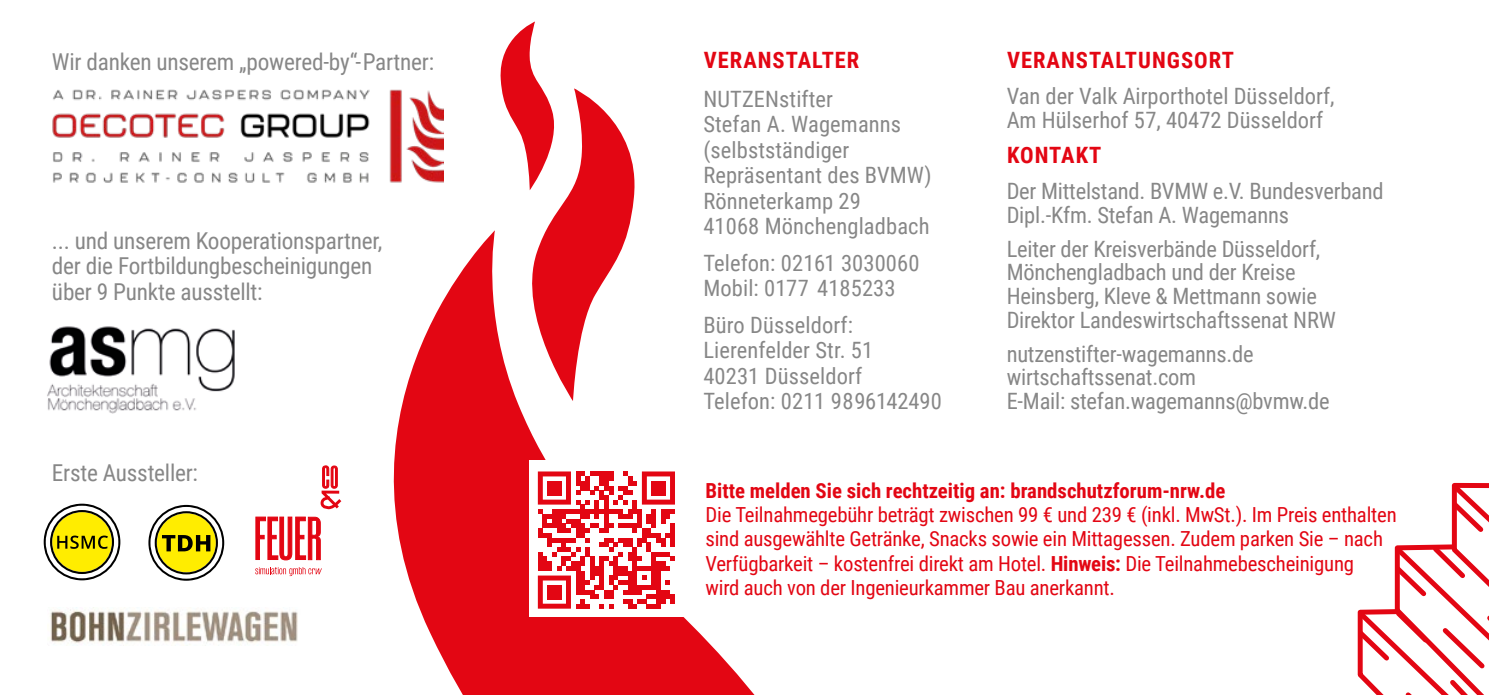
<style>
.page{position:relative;width:1489px;height:695px;background:#fff}
.page>*{position:absolute;margin:0;border:0;box-sizing:border-box;transform-origin:0 0}
.t1{font:23.25px/25.5px "Roboto Condensed";letter-spacing:-.01em;color:#878787}
.t2{font:22.5px/25.2px "Roboto Condensed";letter-spacing:-.01em;color:#878787}
.t3{font:700 22.5px "Roboto Condensed";letter-spacing:.045em;color:#e30613}
.t4{font:20.75px/24.5px "Roboto Condensed";letter-spacing:-.01em;color:#e30613}
.t5{font:700 20.75px "Roboto Condensed";color:#e30613}
.s1{font-weight:700}
</style>
<div class="page">
<svg style="left:44px;top:503px;width:76px;height:77px"></svg>
<svg style="left:148px;top:505px;width:76px;height:75px"></svg>
<img style="left:52px;top:89px;width:391px;height:94px">
<svg style="left:255px;top:516px;width:65px;height:44px"></svg>
<svg style="left:255px;top:567px;width:65px;height:9px"></svg>
<img style="left:47px;top:326px;width:188px;height:88px">
<svg style="left:320px;top:230px;width:434px;height:464px"></svg>
<svg style="left:498px;top:22px;width:144px;height:379px"></svg>
<div style="left:529px;top:460px;width:154px;height:156px;background:#fff"></div>
<svg style="left:538px;top:471px;width:137px;height:137px"></svg>
<div style="left:547px;top:481px;width:14px;height:14px;background:#e30613"></div>
<div style="left:651px;top:481px;width:14px;height:14px;background:#e30613"></div>
<div style="left:547px;top:585px;width:14px;height:14px;background:#e30613"></div>
<img style="left:50px;top:607px;width:248px;height:36px">
<svg style="left:1357px;top:482px;width:131px;height:212px"></svg>
<p class="t1" style="left:52px;top:48px;width:383px">Wir danken unserem „powered-by“-Partner:</p>
<p class="t1" style="left:52px;top:227px;width:332px">... und unserem Kooperationspartner, der die Fortbildungbescheinigungen über 9 Punkte ausstellt:</p>
<p class="t1" style="left:52px;top:459px;width:148px">Erste Aussteller:</p>
<p class="t3" style="left:703px;top:44px;width:157px">VERANSTALTER</p>
<p class="t2" style="left:703px;top:86px;width:230px">NUTZENstifter<br>Stefan A. Wagemanns (selbstständiger<br>Repräsentant des BVMW)<br>Rönneterkamp 29<br>41068 Mönchengladbach</p>
<p class="t2" style="left:703px;top:249px;width:218px">Telefon: 02161 3030060<br>Mobil: 0177 4185233</p>
<p class="t2" style="left:703px;top:311px;width:240px">Büro Düsseldorf:<br>Lierenfelder Str. 51<br>40231 Düsseldorf<br>Telefon: 0211 9896142490</p>
<p class="t3" style="left:1007px;top:44px;width:228px">VERANSTALTUNGSORT</p>
<p class="t2" style="left:1006px;top:83px;width:329px;line-height:23.8px">Van der Valk Airporthotel Düsseldorf,<br>Am Hülserhof 57, 40472 Düsseldorf</p>
<p class="t3" style="left:1007px;top:139px;width:96px">KONTAKT</p>
<p class="t2" style="left:1006px;top:178px;width:378px;line-height:23.8px">Der Mittelstand. BVMW e.V. Bundesverband<br>Dipl.-Kfm. Stefan A. Wagemanns</p>
<p class="t2" style="left:1006px;top:236px;width:331px;line-height:23.8px">Leiter der Kreisverbände Düsseldorf, Mönchengladbach und der Kreise Heinsberg, Kleve &amp; Mettmann sowie Direktor Landeswirtschaftssenat NRW</p>
<p class="t2" style="left:1006px;top:341px;width:324px;line-height:23.8px">nutzenstifter-wagemanns.de wirtschaftssenat.com<br>E-Mail: stefan.wagemanns@bvmw.de</p>
<p class="t5" style="left:705px;top:475px;width:521px">Bitte melden Sie sich rechtzeitig an: brandschutzforum-nrw.de</p>
<p class="t4" style="left:705px;top:501px;width:692px">Die Teilnahmegebühr beträgt zwischen 99 € und 239 € (inkl. MwSt.). Im Preis enthalten sind ausgewählte Getränke, Snacks sowie ein Mittagessen. Zudem parken Sie – nach Verfügbarkeit – kostenfrei direkt am Hotel. <span class="s1">Hinweis:</span> Die Teilnahmebescheinigung<br>wird auch von der Ingenieurkammer Bau anerkannt.</p>
</div>
